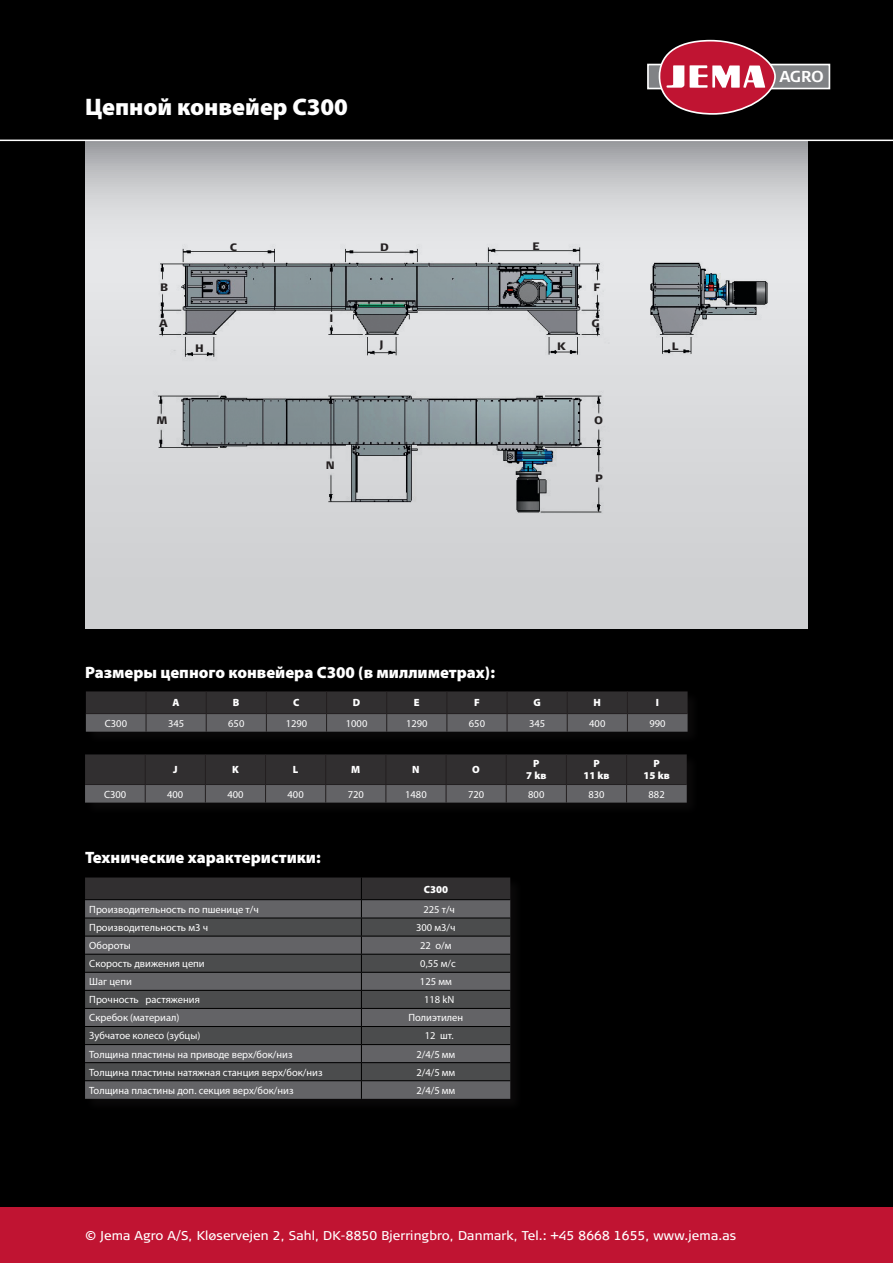
<style>
.page{position:relative;width:893px;height:1263px;background:#fff}
.page>*{position:absolute;margin:0;border:0;box-sizing:border-box;transform-origin:0 0}
.Rubrik_DK_med_i_indh{font:900 24px "Myriad Pro";color:#fff}
.Brødtekst_Dansk{font:900 16.5px "Myriad Pro";color:#fff}
.t1{font:700 15.75px "Signa Column";color:#fff}
.t2{font:12.75px "Signa Column";letter-spacing:.01em;color:#fff}
.t3{font:900 10.8px "Signa Column";color:#231f20}
.Skema_brød{font:10.5px "Myriad Pro";color:#fff}
.Skema_fed{font:900 10.5px "Myriad Pro";color:#fff}
</style>
<div class="page">
<div style="left:0;top:0;width:893px;height:1209px;background:#000"></div>
<svg style="left:85px;top:141px;width:723px;height:487px;background:#cccdd0"></svg>
<img style="left:134px;top:222px;width:653px;height:307px">
<div style="left:648px;top:65px;width:181px;height:24px;background:#808285"></div>
<div style="left:647px;top:64px;width:183px;height:25px;border:2px solid #fff"></div>
<svg style="left:658px;top:40px;width:119px;height:75px"></svg>
<hr style="left:0;top:140px;width:893px;height:1px;background:#fff">
<div style="left:0;top:1208px;width:893px;height:55px;background:#c01432"></div>
<div style="left:85px;top:690px;width:616px;height:55px;background:#040404"></div>
<svg style="left:86px;top:691px;width:602px;height:41px;background:#444345"></svg>
<div style="left:84px;top:753px;width:616px;height:63px;background:#040404"></div>
<svg style="left:85px;top:754px;width:602px;height:49px;background:#414041"></svg>
<div style="left:84px;top:876px;width:440px;height:236px;background:#050405"></div>
<svg style="left:85px;top:877px;width:425px;height:222px;background:#4f4f51"></svg>
<p class="Rubrik_DK_med_i_indh" style="left:85px;top:91px;width:264px">Цепной конвейер C300</p>
<p class="t3" style="left:230px;top:240px;width:9px">C</p>
<p class="t3" style="left:380px;top:241px;width:10px">D</p>
<p class="t3" style="left:532px;top:240px;width:9px">E</p>
<p class="t3" style="left:160px;top:280px;width:10px">B</p>
<p class="t3" style="left:159px;top:316px;width:10px">A</p>
<p class="t3" style="left:329px;top:311px;width:5px">I</p>
<p class="t3" style="left:593px;top:280px;width:9px">F</p>
<p class="t3" style="left:592px;top:316px;width:10px">G</p>
<p class="t3" style="left:195px;top:342px;width:10px">H</p>
<p class="t3" style="left:380px;top:337px;width:5px">J</p>
<p class="t3" style="left:557px;top:339px;width:10px">K</p>
<p class="t3" style="left:672px;top:339px;width:8px">L</p>
<p class="t3" style="left:157px;top:414px;width:12px">M</p>
<p class="t3" style="left:594px;top:413px;width:10px">O</p>
<p class="t3" style="left:326px;top:458px;width:10px">N</p>
<p class="t3" style="left:595px;top:471px;width:9px">P</p>
<p class="t1" style="left:779px;top:68px;width:46px">AGRO</p>
<p class="Brødtekst_Dansk" style="left:85px;top:661px;width:411px">Размеры цепного конвейера C300 (в миллиметрах):</p>
<p class="Skema_fed" style="left:173px;top:696px;width:9px">A</p>
<p class="Skema_fed" style="left:233px;top:696px;width:8px">B</p>
<p class="Skema_fed" style="left:293px;top:696px;width:8px">C</p>
<p class="Skema_fed" style="left:353px;top:696px;width:9px">D</p>
<p class="Skema_fed" style="left:414px;top:696px;width:7px">E</p>
<p class="Skema_fed" style="left:474px;top:696px;width:7px">F</p>
<p class="Skema_fed" style="left:533px;top:696px;width:9px">G</p>
<p class="Skema_fed" style="left:594px;top:696px;width:9px">H</p>
<p class="Skema_fed" style="left:656px;top:696px;width:5px">I</p>
<p class="Skema_brød" style="left:105px;top:717px;width:24px">C300</p>
<p class="Skema_brød" style="left:168px;top:717px;width:18px">345</p>
<p class="Skema_brød" style="left:228px;top:717px;width:18px">650</p>
<p class="Skema_brød" style="left:286px;top:717px;width:23px">1290</p>
<p class="Skema_brød" style="left:346px;top:717px;width:23px">1000</p>
<p class="Skema_brød" style="left:406px;top:717px;width:23px">1290</p>
<p class="Skema_brød" style="left:469px;top:717px;width:18px">650</p>
<p class="Skema_brød" style="left:529px;top:717px;width:18px">345</p>
<p class="Skema_brød" style="left:589px;top:717px;width:18px">400</p>
<p class="Skema_brød" style="left:649px;top:717px;width:18px">990</p>
<p class="Skema_fed" style="left:173px;top:763px;width:6px">J</p>
<p class="Skema_fed" style="left:232px;top:763px;width:8px">K</p>
<p class="Skema_fed" style="left:293px;top:763px;width:7px">L</p>
<p class="Skema_fed" style="left:351px;top:763px;width:11px">M</p>
<p class="Skema_fed" style="left:412px;top:763px;width:9px">N</p>
<p class="Skema_fed" style="left:472px;top:763px;width:9px">O</p>
<p class="Skema_fed" style="left:533px;top:757px;width:8px">P</p>
<p class="Skema_fed" style="left:526px;top:769px;width:22px">7 kв</p>
<p class="Skema_fed" style="left:593px;top:757px;width:8px">P</p>
<p class="Skema_fed" style="left:583px;top:769px;width:28px">11 kв</p>
<p class="Skema_fed" style="left:653px;top:757px;width:8px">P</p>
<p class="Skema_fed" style="left:644px;top:769px;width:28px">15 kв</p>
<p class="Skema_brød" style="left:104px;top:787px;width:24px">C300</p>
<p class="Skema_brød" style="left:167px;top:787px;width:18px">400</p>
<p class="Skema_brød" style="left:227px;top:787px;width:18px">400</p>
<p class="Skema_brød" style="left:288px;top:787px;width:18px">400</p>
<p class="Skema_brød" style="left:348px;top:787px;width:18px">720</p>
<p class="Skema_brød" style="left:405px;top:787px;width:23px">1480</p>
<p class="Skema_brød" style="left:468px;top:787px;width:18px">720</p>
<p class="Skema_brød" style="left:528px;top:787px;width:18px">800</p>
<p class="Skema_brød" style="left:588px;top:787px;width:18px">830</p>
<p class="Skema_brød" style="left:649px;top:787px;width:18px">882</p>
<p class="Brødtekst_Dansk" style="left:85px;top:846px;width:237px">Технические характеристики:</p>
<p class="Skema_fed" style="left:424px;top:882px;width:26px">C300</p>
<p class="Skema_brød" style="left:89px;top:903px;width:171px">Производительность по пшенице т/ч</p>
<p class="Skema_brød" style="left:423px;top:903px;width:33px">225 т/ч</p>
<p class="Skema_brød" style="left:89px;top:921px;width:120px">Производительность м3 ч</p>
<p class="Skema_brød" style="left:416px;top:921px;width:41px">300 м3/ч</p>
<p class="Skema_brød" style="left:89px;top:939px;width:43px">Обороты</p>
<p class="Skema_brød" style="left:420px;top:939px;width:33px">22 o/м</p>
<p class="Skema_brød" style="left:89px;top:957px;width:117px">Скорость движения цепи</p>
<p class="Skema_brød" style="left:420px;top:957px;width:37px">0,55 м/с</p>
<p class="Skema_brød" style="left:89px;top:975px;width:44px">Шаг цепи</p>
<p class="Skema_brød" style="left:420px;top:975px;width:33px">125 мм</p>
<p class="Skema_brød" style="left:89px;top:993px;width:112px">Прочность растяжения</p>
<p class="Skema_brød" style="left:424px;top:993px;width:32px">118 kN</p>
<p class="Skema_brød" style="left:89px;top:1011px;width:92px">Скребок (материал)</p>
<p class="Skema_brød" style="left:408px;top:1011px;width:56px">Полиэтилен</p>
<p class="Skema_brød" style="left:89px;top:1029px;width:113px">Зубчатое колесо (зубцы)</p>
<p class="Skema_brød" style="left:425px;top:1029px;width:30px">12 шт.</p>
<p class="Skema_brød" style="left:89px;top:1047px;width:205px">Толщина пластины на приводе верх/бок/низ</p>
<p class="Skema_brød" style="left:416px;top:1047px;width:41px">2/4/5 мм</p>
<p class="Skema_brød" style="left:89px;top:1066px;width:235px">Толщина пластины натяжная станция верх/бок/низ</p>
<p class="Skema_brød" style="left:416px;top:1066px;width:41px">2/4/5 мм</p>
<p class="Skema_brød" style="left:89px;top:1084px;width:206px">Толщина пластины доп. секция верх/бок/низ</p>
<p class="Skema_brød" style="left:416px;top:1084px;width:41px">2/4/5 мм</p>
<p class="t2" style="left:85px;top:1227px;width:653px">© Jema Agro A/S, Kløservejen 2, Sahl, DK-8850 Bjerringbro, Danmark, Tel.: +45 8668 1655, www.jema.as</p>
</div>
